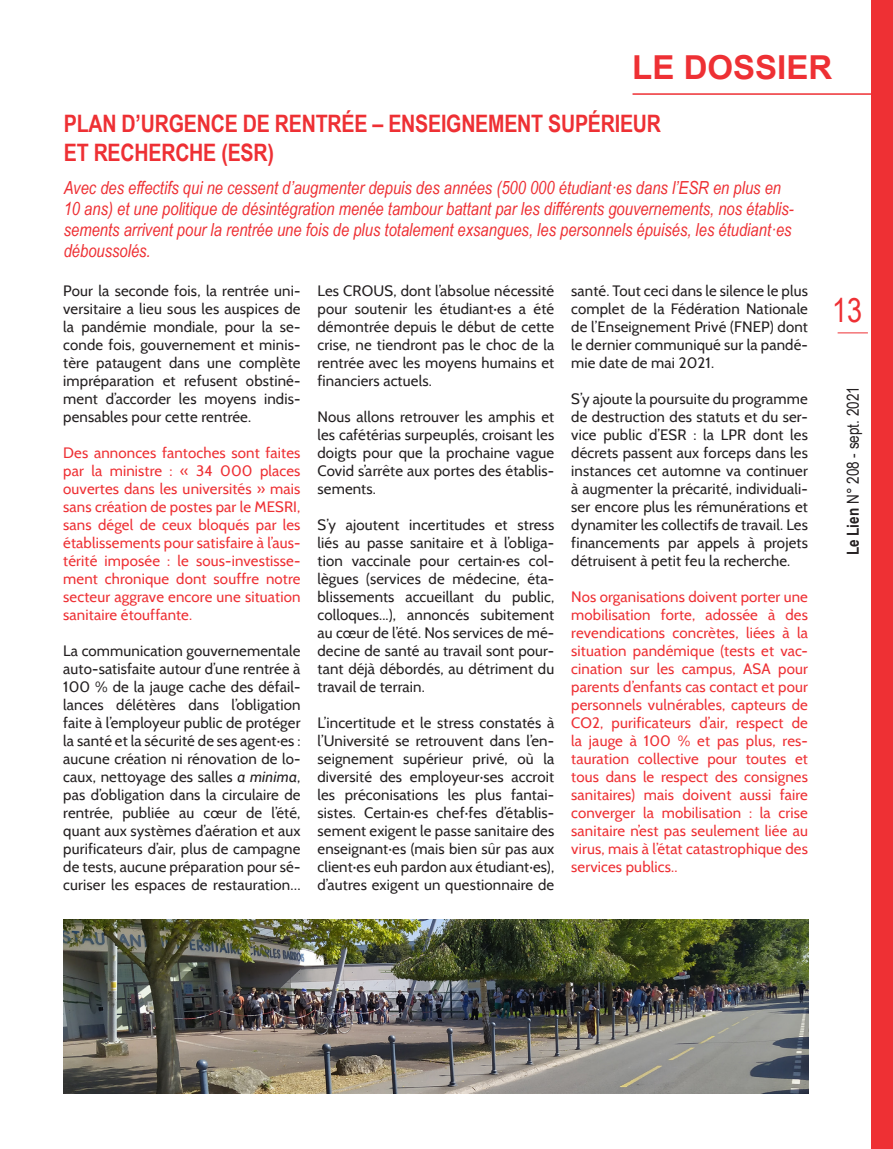
<style>
.page{position:relative;width:893px;height:1149px;background:#fff}
.page>*{position:absolute;margin:0;border:0;box-sizing:border-box;transform-origin:0 0}
.t1{font:700 33px "Arial";color:#ee3034}
.t2{font:33px "Arial Narrow";color:#ee3034}
.t3{font:700 24px "Arial Narrow";letter-spacing:-.01em;color:#ee3034}
.t4{font:italic 18px/21px "Arial Narrow";color:#ee3034}
.t5{font:16.5px "Arial Narrow";color:#231f20}
.t6{font:15px/18px "Cabin";letter-spacing:.01em;color:#231f20;text-align:justify}
.t7{font:15px/18px "Cabin";letter-spacing:.01em;color:#ee3034;text-align:justify}
.s1{font-style:italic}
.s2{font-weight:700}
</style>
<div class="page">
<hr style="left:632px;top:93px;width:251px;height:2px;background:#ee3034">
<hr style="left:838px;top:332px;width:30px;height:1px;background:#ee3034">
<div style="left:872px;top:0;width:21px;height:1148px;background:#ee3034"></div>
<img style="left:63px;top:919px;width:746px;height:174px">
<p class="t1" style="left:632px;top:46px;width:201px">LE DOSSIER</p>
<p class="t3" style="left:64px;top:106px;width:599px">PLAN D’URGENCE DE RENTRÉE – ENSEIGNEMENT SUPÉRIEUR</p>
<p class="t3" style="left:64px;top:134px;width:212px">ET RECHERCHE (ESR)</p>
<p class="t4" style="left:64px;top:177px;width:732px">Avec des effectifs qui ne cessent d’augmenter depuis des années (500 000 étudiant·es dans l’ESR en plus en 10 ans) et une politique de désintégration menée tambour battant par les différents gouvernements, nos établis&shy;sements arrivent pour la rentrée une fois de plus totalement exsangues, les personnels épuisés, les étudiant·es déboussolés.</p>
<p class="t6" style="left:317px;top:281px;width:238px">Les CROUS, dont l’absolue nécessité pour soutenir les étudiant·es a été démontrée depuis le début de cette crise, ne tiendront pas le choc de la rentrée avec les moyens humains et financiers actuels.</p>
<p class="t6" style="left:317px;top:407px;width:238px">Nous allons retrouver les amphis et les cafétérias surpeuplés, croisant les doigts pour que la prochaine vague Covid s’arrête aux portes des établis&shy;sements.</p>
<p class="t6" style="left:317px;top:515px;width:238px">S’y ajoutent incertitudes et stress liés au passe sanitaire et à l’obliga&shy;tion vaccinale pour certain·es col&shy;lègues (services de médecine, éta&shy;blissements accueillant du public, colloques...), annoncés subitement au cœur de l’été. Nos services de mé&shy;decine de santé au travail sont pour&shy;tant déjà débordés, au détriment du travail de terrain.</p>
<p class="t6" style="left:317px;top:713px;width:238px">L’incertitude et le stress constatés à l’Université se retrouvent dans l’en&shy;seignement supérieur privé, où la diversité des employeur·ses accroit les préconisations les plus fantai&shy;sistes. Certain·es chef·fes d’établis&shy;sement exigent le passe sanitaire des enseignant·es (mais bien sûr pas aux client·es euh pardon aux étudiant·es), d’autres exigent un questionnaire de</p>
<p class="t6" style="left:63px;top:281px;width:239px">Pour la seconde fois, la rentrée uni&shy;versitaire a lieu sous les auspices de la pandémie mondiale, pour la se&shy;conde fois, gouvernement et minis&shy;tère pataugent dans une complète impréparation et refusent obstiné&shy;ment d’accorder les moyens indis&shy;pensables pour cette rentrée.</p>
<p class="t7" style="left:63px;top:443px;width:239px">Des annonces fantoches sont faites par la ministre : « 34 000 places ouvertes dans les universités » mais sans création de postes par le MESRI, sans dégel de ceux bloqués par les établissements pour satisfaire à l’aus&shy;térité imposée : le sous-investisse&shy;ment chronique dont souffre notre secteur aggrave encore une situation sanitaire étouffante.</p>
<p class="t6" style="left:63px;top:641px;width:239px">La communication gouvernementale auto-satisfaite autour d’une rentrée à 100 % de la jauge cache des défail&shy;lances délétères dans l’obligation faite à l’employeur public de protéger la santé et la sécurité de ses agent·es : aucune création ni rénovation de lo&shy;caux, nettoyage des salles <span class="s1">a minima</span>, pas d’obligation dans la circulaire de rentrée, publiée au cœur de l’été, quant aux systèmes d’aération et aux purificateurs d’air, plus de campagne de tests, aucune préparation pour sé&shy;curiser les espaces de restauration…</p>
<p class="t6" style="left:571px;top:281px;width:238px">santé. Tout ceci dans le silence le plus complet de la Fédération Nationale de l’Enseignement Privé (FNEP) dont le dernier communiqué sur la pandé&shy;mie date de mai 2021.</p>
<p class="t6" style="left:571px;top:389px;width:238px">S’y ajoute la poursuite du programme de destruction des statuts et du ser&shy;vice public d’ESR : la LPR dont les décrets passent aux forceps dans les instances cet automne va continuer à augmenter la précarité, individuali&shy;ser encore plus les rémunérations et dynamiter les collectifs de travail. Les financements par appels à projets détruisent à petit feu la recherche.</p>
<p class="t7" style="left:571px;top:587px;width:238px">Nos organisations doivent porter une mobilisation forte, adossée à des revendications concrètes, liées à la situation pandémique (tests et vac&shy;cination sur les campus, ASA pour parents d’enfants cas contact et pour personnels vulnérables, capteurs de CO2, purificateurs d’air, respect de la jauge à 100 % et pas plus, res&shy;tauration collective pour toutes et tous dans le respect des consignes sanitaires) mais doivent aussi faire converger la mobilisation : la crise sanitaire n’est pas seulement liée au virus, mais à l’état catastrophique des services publics..</p>
<p class="t2" style="left:832px;top:286px;width:32px">13</p>
<p class="t5" style="left:841px;top:555px;width:171px;rotate:-90deg"><span class="s2">Le Lien</span> N° 208 - sept. 2021</p>
</div>
